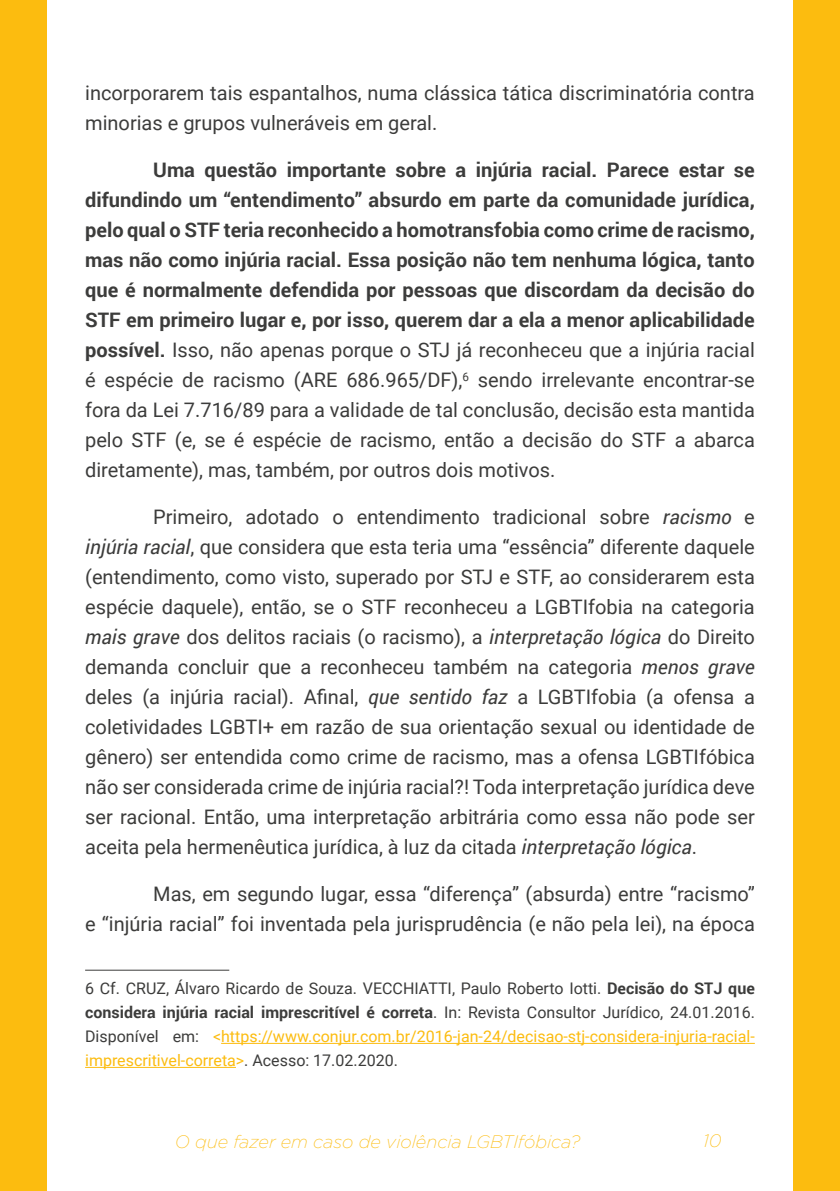
<style>
.page{position:relative;width:840px;height:1191px;background:#fff}
.page>*{position:absolute;margin:0;border:0;box-sizing:border-box;transform-origin:0 0}
.t1{font:20px/30px "Roboto";color:#3c3c3b}
.t2{font:700 20px/30px "Roboto";color:#3c3c3b;text-align:justify}
.t3{font:italic 200 18px "Gotham";color:#fcbc0f}
.t4{font:16px/24px "Roboto";color:#3c3c3b;text-align:justify}
.s1{font-weight:400}
.s2{font-style:italic}
.s3{font-weight:700}
.s4{color:#fcbc0f}
</style>
<div class="page">
<hr style="left:85px;top:969px;width:144px;height:1px;background:#3c3c3b">
<hr style="left:221px;top:1043px;width:533px;height:1px;background:#fcbc0f">
<hr style="left:85px;top:1067px;width:151px;height:1px;background:#fcbc0f">
<div style="left:0;top:0;width:47px;height:1191px;background:#fcbc0f"></div>
<div style="left:792px;top:0;width:47px;height:1191px;background:#fcbc0f"></div>
<p class="t1" style="left:85px;top:77px;width:670px">incorporarem tais espantalhos, numa clássica tática discriminatória contra minorias e grupos vulneráveis em geral.</p>
<p class="t2" style="left:85px;top:154px;width:671px;text-indent:68px">Uma questão importante sobre a injúria racial. Parece estar se difundindo um “entendimento” absurdo em parte da comunidade jurídica, pelo qual o STF teria reconhecido a homotransfobia como crime de racismo, mas não como injúria racial. Essa posição não tem nenhuma lógica, tanto que é normalmente defendida por pessoas que discordam da decisão do STF em primeiro lugar e, por isso, querem dar a ela a menor aplicabilidade possível. <span class="s1">Isso, não apenas porque o STJ já reconheceu que a injúria racial é espécie de racismo (ARE 686.965/DF),</span><sup>6</sup> <span class="s1">sendo irrelevante encontrar-se fora da Lei 7.716/89 para a validade de tal conclusão, decisão esta mantida pelo STF (e, se é espécie de racismo, então a decisão do STF a abarca diretamente), mas, também, por outros dois motivos.</span></p>
<p class="t1" style="left:85px;top:501px;width:671px;text-align:justify;text-indent:68px">Primeiro, adotado o entendimento tradicional sobre <span class="s2">racismo</span> e <span class="s2">injúria racial</span>, que considera que esta teria uma “essência” diferente daquele (entendimento, como visto, superado por STJ e STF, ao considerarem esta espécie daquele), então, se o STF reconheceu a LGBTIfobia na categoria <span class="s2">mais grave</span> dos delitos raciais (o racismo), a <span class="s2">interpretação lógica</span> do Direito demanda concluir que a reconheceu também na categoria <span class="s2">menos grave </span>deles (a injúria racial). Afinal, <span class="s2">que sentido faz</span> a LGBTIfobia (a ofensa a coletividades LGBTI+ em razão de sua orientação sexual ou identidade de gênero) ser entendida como crime de racismo, mas a ofensa LGBTIfóbica não ser considerada crime de injúria racial?! Toda interpretação jurídica deve ser racional. Então, uma interpretação arbitrária como essa não pode ser aceita pela hermenêutica jurídica, à luz da citada <span class="s2">interpretação lógica</span>.</p>
<p class="t1" style="left:85px;top:878px;width:671px;text-align:right">Mas, em segundo lugar, essa “diferença” (absurda) entre “racismo”<br>e “injúria racial” foi inventada pela jurisprudência (e não pela lei), na época</p>
<p class="t4" style="left:85px;top:976px;width:671px">6 Cf. CRUZ, Álvaro Ricardo de Souza. VECCHIATTI, Paulo Roberto Iotti. <span class="s3">Decisão do STJ que considera injúria racial imprescritível é correta</span>. In: Revista Consultor Jurídico, 24.01.2016.<br>Disponível em: <span class="s4">&lt;https://www.conjur.com.br/2016-jan-24/decisao-stj-considera-injuria-racial&shy;imprescritivel-correta&gt;</span>. Acesso: 17.02.2020.</p>
<p class="t3" style="left:174px;top:1131px;width:407px">O que fazer em caso de violência LGBTIfóbica?</p>
<p class="t3" style="left:702px;top:1130px;width:20px">10</p>
</div>
